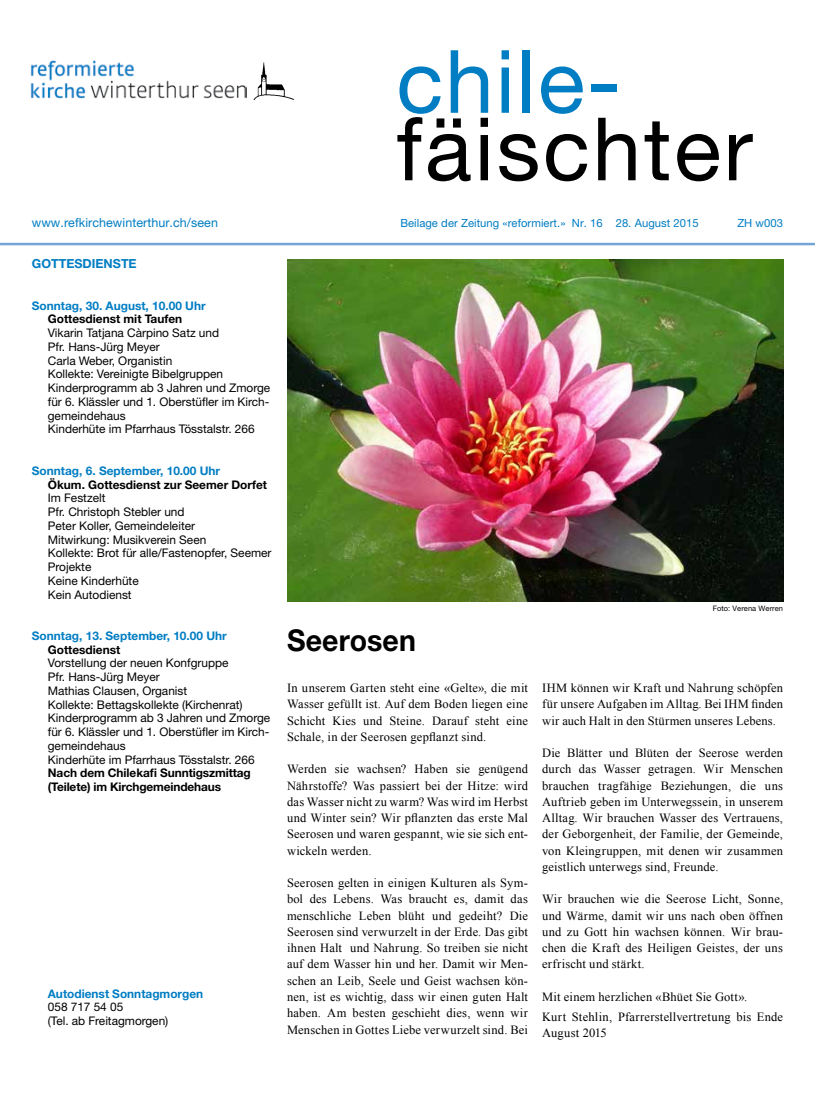
<style>
.page{position:relative;width:815px;height:1106px;background:#fff}
.page>*{position:absolute;margin:0;border:0;box-sizing:border-box;transform-origin:0 0}
.t1{font:87.5px "Helvetica Neue LT Pro";letter-spacing:.03em;color:#000}
.t2{font:87.5px "Helvetica Neue LT Pro";letter-spacing:.02em;color:#007dc3}
.t3{font:700 30px "Helvetica Neue LT Pro";letter-spacing:.005em;color:#000;scale:.95 1}
.t4{font:12.5px/16.2px "Times New Roman";letter-spacing:.015em;color:#000;text-align:justify}
.t5{font:12.5px "Helvetica Neue LT Pro";letter-spacing:.005em;color:#007dc3}
.t6{font:700 12.5px "Helvetica Neue LT Pro";color:#007dc3}
.t7{font:11.88px/13.8px "Helvetica Neue LT Pro";color:#000}
.t8{font:700 11.88px/13.8px "Helvetica Neue LT Pro";color:#000}
.t9{font:700 11.88px "Helvetica Neue LT Pro";color:#007dc3}
.t10{font:11.25px "Helvetica Neue LT Pro";letter-spacing:.005em;color:#007dc3}
.t11{font:7.5px "Helvetica Neue LT Pro";letter-spacing:.01em;color:#000}
</style>
<div class="page">
<hr style="left:0;top:243px;width:815px;height:2px;background:#75a4d7">
<img style="left:30px;top:60px;width:216px;height:38px">
<img style="left:253px;top:62px;width:42px;height:39px">
<img style="left:287px;top:259px;width:496px;height:343px">
<h1 class="t2" style="left:396px;top:28px;width:226px">chile-</h1>
<h1 class="t1" style="left:396px;top:95px;width:358px">fäischter</h1>
<p class="t5" style="left:32px;top:215px;width:188px">www.refkirchewinterthur.ch/seen</p>
<p class="t10" style="left:400px;top:216px;width:300px">Beilage der Zeitung «reformiert.» Nr. 16 28. August 2015</p>
<p class="t10" style="left:737px;top:216px;width:47px">ZH w003</p>
<p class="t6" style="left:32px;top:256px;width:106px">GOTTESDIENSTE</p>
<p class="t9" style="left:32px;top:298px;width:175px">Sonntag, 30. August, 10.00 Uhr</p>
<p class="t8" style="left:48px;top:312px;width:136px">Gottesdienst mit Taufen</p>
<p class="t7" style="left:48px;top:326px;width:224px">Vikarin Tatjana Càrpino Satz und<br>Pfr. Hans-Jürg Meyer<br>Carla Weber, Organistin<br>Kollekte: Vereinigte Bibelgruppen<br>Kinderprogramm ab 3 Jahren und Zmorge für 6. Klässler und 1. Oberstüfler im Kirch&shy;gemeindehaus<br>Kinderhüte im Pfarrhaus Tösstalstr. 266</p>
<p class="t9" style="left:32px;top:463px;width:190px">Sonntag, 6. September, 10.00 Uhr</p>
<p class="t8" style="left:48px;top:477px;width:221px">Ökum. Gottesdienst zur Seemer Dorfet</p>
<p class="t7" style="left:48px;top:491px;width:225px">Im Festzelt<br>Pfr. Christoph Stebler und<br>Peter Koller, Gemeindeleiter<br>Mitwirkung: Musikverein Seen<br>Kollekte: Brot für alle/Fastenopfer, Seemer<br>Projekte<br>Keine Kinderhüte<br>Kein Autodienst</p>
<p class="t9" style="left:32px;top:628px;width:196px">Sonntag, 13. September, 10.00 Uhr</p>
<p class="t8" style="left:48px;top:642px;width:74px">Gottesdienst</p>
<p class="t7" style="left:48px;top:656px;width:224px">Vorstellung der neuen Konfgruppe<br>Pfr. Hans-Jürg Meyer<br>Mathias Clausen, Organist<br>Kollekte: Bettagskollekte (Kirchenrat)<br>Kinderprogramm ab 3 Jahren und Zmorge für 6. Klässler und 1. Oberstüfler im Kirch&shy;gemeindehaus<br>Kinderhüte im Pfarrhaus Tösstalstr. 266</p>
<p class="t8" style="left:48px;top:766px;width:205px">Nach dem Chilekafi Sunntigszmittag (Teilete) im Kirchgemeindehaus</p>
<p class="t9" style="left:48px;top:985px;width:157px">Autodienst Sonntagmorgen</p>
<p class="t7" style="left:48px;top:999px;width:122px">058 717 54 05<br>(Tel. ab Freitagmorgen)</p>
<h2 class="t3" style="left:287px;top:621px;width:137px">Seerosen</h2>
<p class="t4" style="left:287px;top:679px;width:242px">In unserem Garten steht eine «Gelte», die mit Wasser gefüllt ist. Auf dem Boden liegen eine Schicht Kies und Steine. Darauf steht eine Schale, in der Seerosen gepflanzt sind.</p>
<p class="t4" style="left:287px;top:761px;width:242px">Werden sie wachsen? Haben sie genügend Nährstoffe? Was passiert bei der Hitze: wird das Wasser nicht zu warm? Was wird im Herbst und Winter sein? Wir pflanzten das erste Mal Seerosen und waren gespannt, wie sie sich ent&shy;wickeln werden.</p>
<p class="t4" style="left:287px;top:874px;width:242px">Seerosen gelten in einigen Kulturen als Sym&shy;bol des Lebens. Was braucht es, damit das menschliche Leben blüht und gedeiht? Die Seerosen sind verwurzelt in der Erde. Das gibt ihnen Halt und Nahrung. So treiben sie nicht auf dem Wasser hin und her. Damit wir Men&shy;schen an Leib, Seele und Geist wachsen kön&shy;nen, ist es wichtig, dass wir einen guten Halt haben. Am besten geschieht dies, wenn wir Menschen in Gottes Liebe verwurzelt sind. Bei</p>
<p class="t11" style="left:713px;top:603px;width:72px">Foto: Verena Werren</p>
<p class="t4" style="left:542px;top:679px;width:242px">IHM können wir Kraft und Nahrung schöpfen für unsere Aufgaben im Alltag. Bei IHM finden wir auch Halt in den Stürmen unseres Lebens.</p>
<p class="t4" style="left:542px;top:744px;width:242px">Die Blätter und Blüten der Seerose werden durch das Wasser getragen. Wir Menschen brauchen tragfähige Beziehungen, die uns Auftrieb geben im Unterwegssein, in unserem Alltag. Wir brauchen Wasser des Vertrauens, der Geborgenheit, der Familie, der Gemeinde, von Kleingruppen, mit denen wir zusammen geistlich unterwegs sind, Freunde.</p>
<p class="t4" style="left:542px;top:891px;width:242px">Wir brauchen wie die Seerose Licht, Sonne, und Wärme, damit wir uns nach oben öffnen und zu Gott hin wachsen können. Wir brau&shy;chen die Kraft des Heiligen Geistes, der uns erfrischt und stärkt.</p>
<p class="t4" style="left:542px;top:986px;width:242px;line-height:20px">Mit einem herzlichen «Bhüet Sie Gott».<br>Kurt Stehlin, Pfarrerstellvertretung bis Ende</p>
<p class="t4" style="left:542px;top:1024px;width:66px">August 2015</p>
</div>
